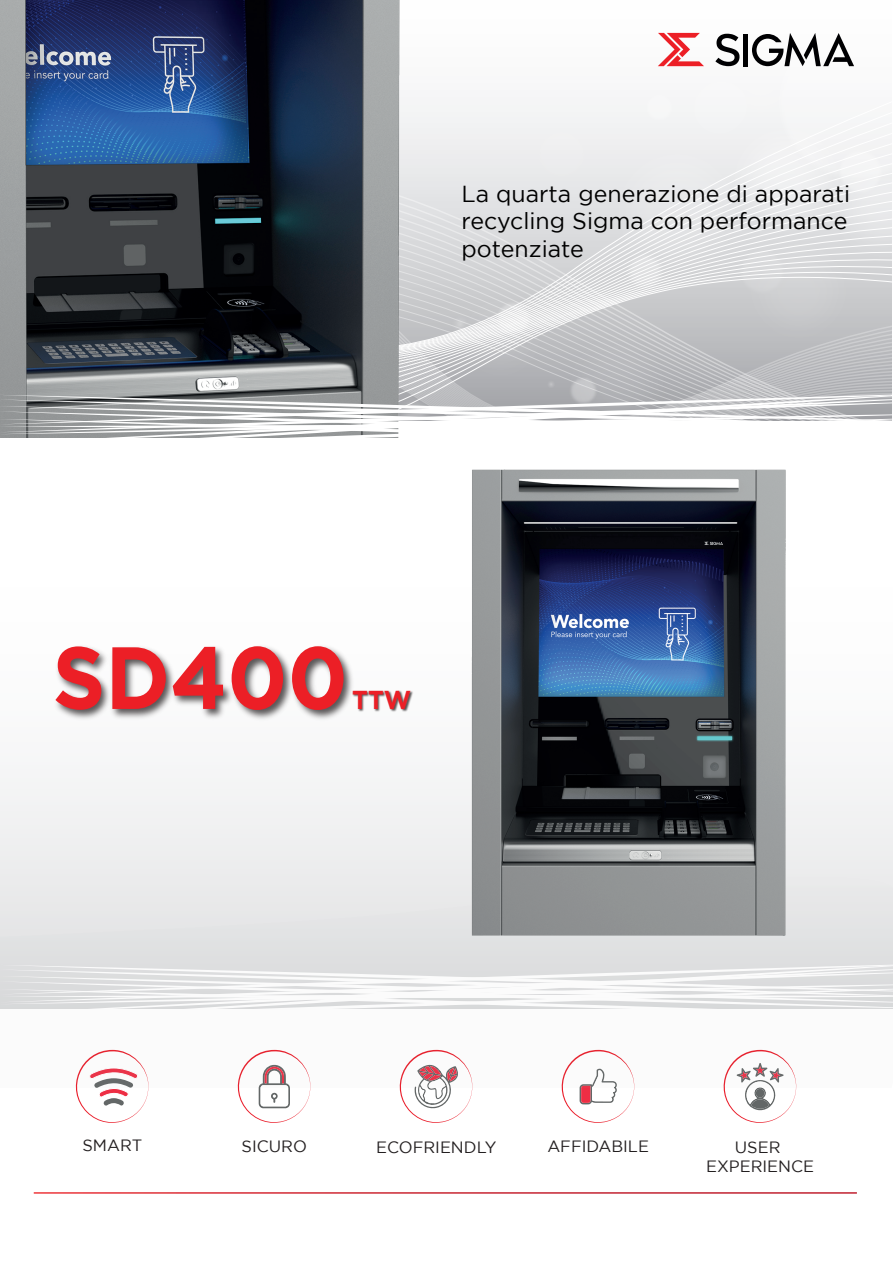
<style>
.page{position:relative;width:893px;height:1263px;background:#fff}
.page>*{position:absolute;margin:0;border:0;box-sizing:border-box;transform-origin:0 0}
.t1{font:700 88.05px "Gotham";color:#ec1f26;scale:.94 1}
.t2{font:700 25.95px "Gotham";color:#ec1f26;scale:.94 1}
.t3{font:23.1px/27.8px "Gotham";color:#000}
.t4{font:16.35px/19.6px "Gotham";color:#231f20;text-align:center}
</style>
<div class="page">
<div style="left:408px;top:105px;width:484px;height:56px;background:#f1f2f3"></div>
<svg style="left:408px;top:209px;width:484px;height:8px;background:#e4e4e6"></svg>
<svg style="left:408px;top:217px;width:484px;height:8px;background:#e1e2e4"></svg>
<svg style="left:408px;top:225px;width:484px;height:8px;background:#e0e1e3"></svg>
<svg style="left:408px;top:233px;width:484px;height:8px;background:#dedfe1"></svg>
<svg style="left:408px;top:241px;width:484px;height:7px;background:#dddee0"></svg>
<svg style="left:408px;top:248px;width:484px;height:8px;background:#dcddde"></svg>
<svg style="left:408px;top:256px;width:484px;height:8px;background:#dbdcde"></svg>
<svg style="left:408px;top:264px;width:484px;height:8px;background:#dadbdd"></svg>
<svg style="left:408px;top:272px;width:484px;height:7px;background:#dadbdc"></svg>
<svg style="left:408px;top:279px;width:484px;height:8px;background:#d7d7d9"></svg>
<svg style="left:408px;top:287px;width:484px;height:92px;background:#c7c8cb"></svg>
<div style="left:1px;top:587px;width:892px;height:421px;background:#f7f7f7"></div>
<svg style="left:76px;top:1088px;width:73px;height:35px"></svg>
<svg style="left:237px;top:1088px;width:74px;height:35px"></svg>
<svg style="left:561px;top:1088px;width:74px;height:35px"></svg>
<svg style="left:399px;top:1088px;width:74px;height:35px"></svg>
<svg style="left:723px;top:1088px;width:73px;height:35px"></svg>
<svg style="left:0;top:877px;width:893px;height:211px"></svg>
<img style="left:0;top:0;width:408px;height:379px">
<svg style="left:0;top:379px;width:892px;height:59px"></svg>
<img style="left:432px;top:425px;width:386px;height:542px">
<img style="left:57px;top:647px;width:295px;height:72px">
<img style="left:351px;top:685px;width:62px;height:32px">
<svg style="left:658px;top:33px;width:46px;height:33px"></svg>
<svg style="left:715px;top:34px;width:24px;height:32px"></svg>
<svg style="left:752px;top:33px;width:102px;height:33px"></svg>
<div style="left:743px;top:34px;width:5px;height:32px;background:#000002"></div>
<p class="t3" style="left:461px;top:179px;width:390px">La quarta generazione di apparati recycling Sigma con performance potenziate</p>
<h1 class="t1" style="left:52px;top:627px;width:316px">SD400</h1>
<p class="t2" style="left:352px;top:685px;width:64px">TTW</p>
<p class="t4" style="left:82px;top:1135px;width:61px">SMART</p>
<p class="t4" style="left:242px;top:1136px;width:67px">SICURO</p>
<p class="t4" style="left:376px;top:1137px;width:122px">ECOFRIENDLY</p>
<p class="t4" style="left:547px;top:1136px;width:103px">AFFIDABILE</p>
<p class="t4" style="left:706px;top:1137px;width:110px">USER<br>EXPERIENCE</p>
</div>
